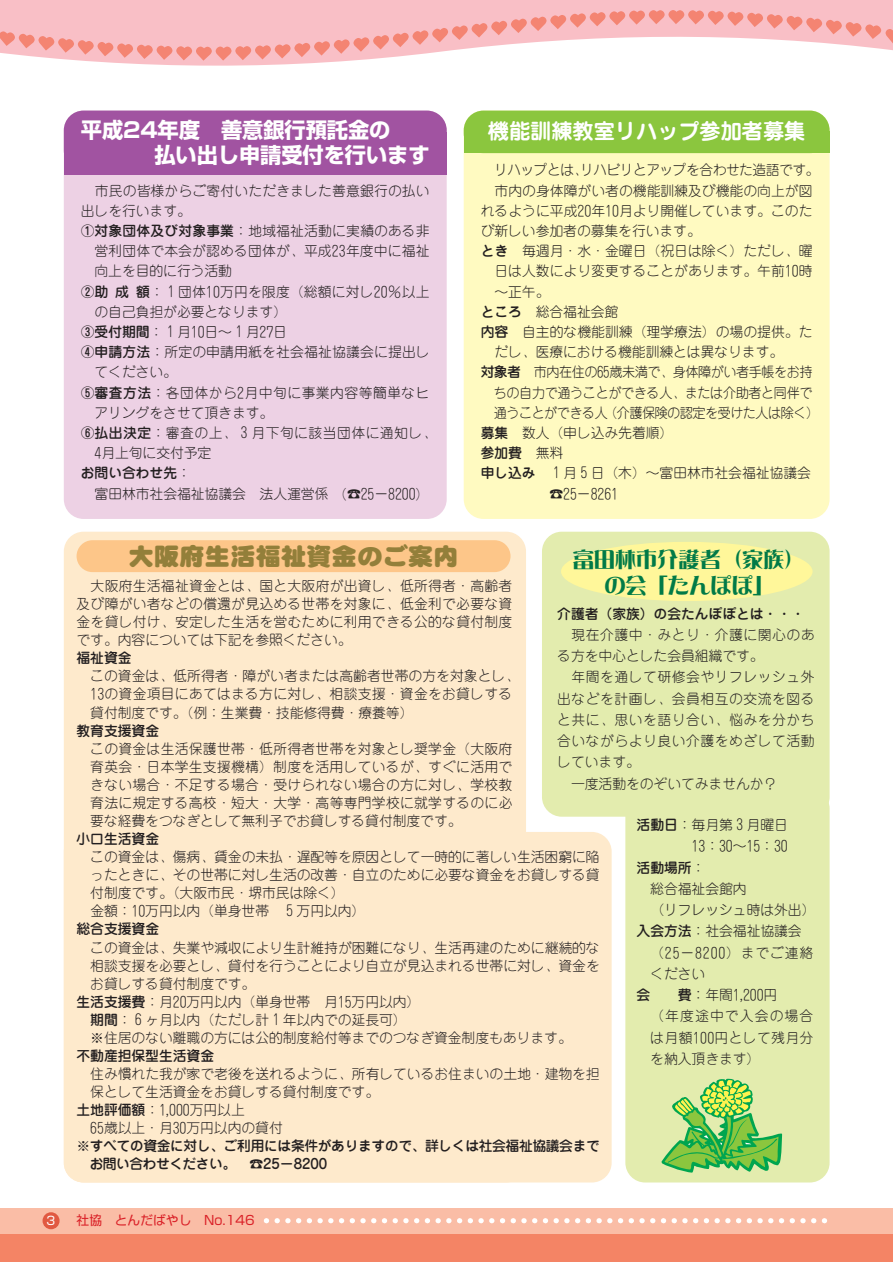
<style>
.page{position:relative;width:893px;height:1262px;background:#fff}
.page>*{position:absolute;margin:0;border:0;box-sizing:border-box;transform-origin:0 0}
.t1{font:24.3px "DFP Maru Gothic CID UB";letter-spacing:-.005em;color:#937f3a;scale:1.05 1}
.t2{font:700 21.3px/25.5px "Shin Go";letter-spacing:-.005em;color:#fff}
.t3{font:21.3px/25.5px "DFP Lei Ga So CID W9";letter-spacing:-.005em;color:#017a47;text-align:center}
.t4{font:700 21.3px "Jun 501";letter-spacing:-.005em;color:#fff}
.t5{font:300 13.8px/18px "Jun 101";letter-spacing:-.005em;color:#231f20}
.t6{font:300 13.8px "Jun 101";letter-spacing:.035em;color:#231f20}
.t7{font:500 13.8px "Jun 34";letter-spacing:-.005em;color:#231f20}
.t8{font:500 13.8px/18.1px "Jun 34";letter-spacing:-.03em;color:#231f20}
.t9{font:300 13.8px "Jun 101";letter-spacing:-.035em;color:#231f20;scale:.95 1}
.t10{font:300 13.8px "Jun 101";letter-spacing:-.04em;color:#231f20;scale:.95 1}
.t11{font:300 13.8px "Jun 101";letter-spacing:.03em;color:#231f20}
.t12{font:300 13.8px "Jun 101";letter-spacing:-.04em;color:#231f20}
.t13{font:300 13.8px "Jun 101";letter-spacing:-.03em;color:#231f20;scale:.95 1}
.t14{font:13.8px "Junlgt Num";letter-spacing:-.005em;color:#231f20}
.t15{font:300 13.8px "Jun 101";letter-spacing:.025em;color:#231f20}
.t16{font:300 13.8px "Jun 101";letter-spacing:.08em;color:#231f20}
.t17{font:12.75px "Shin Go";color:#da2128}
.t18{font:11.7px "Shin Go";color:#fff}
.s1{font-family:"Junlgt Num";font-weight:400}
.s2{font-family:"Jun 34";font-weight:500}
.s3{font-family:"Jun 101";font-weight:300}
</style>
<div class="page">
<div style="left:0;top:1233px;width:892px;height:29px;background:#f48465"></div>
<div style="left:0;top:1208px;width:892px;height:25px;background:#fabda6"></div>
<svg style="left:266px;top:1218px;width:561px;height:5px"></svg>
<div style="left:43px;top:1212px;width:17px;height:17px;background:#e15941;border-radius:50%"></div>
<svg style="left:0;top:0;width:892px;height:66px;fill:#f9bfc6"></svg>
<svg style="left:0;top:10px;width:892px;height:51px"></svg>
<div style="left:64px;top:832px;width:547px;height:350px;background:#feeacc;border-radius:20px"></div>
<div style="left:64px;top:531px;width:462px;height:651px;background:#feeacc;border-radius:20px"></div>
<div style="left:542px;top:531px;width:287px;height:285px;background:#e3ecae;border-radius:20px"></div>
<div style="left:625px;top:789px;width:204px;height:393px;background:#e3ecae;border-radius:20px"></div>
<svg style="left:661px;top:1078px;width:121px;height:94px"></svg>
<div style="left:64px;top:111px;width:382px;height:408px;background:#edd1e4;border-radius:20px"></div>
<div style="left:64px;top:111px;width:382px;height:59px;background:#a153a1;border-radius:20px"></div>
<div style="left:64px;top:132px;width:382px;height:42px;background:#a153a1"></div>
<div style="left:463px;top:111px;width:366px;height:408px;background:#fffac1;border-radius:20px"></div>
<div style="left:463px;top:111px;width:366px;height:42px;background:#8bc63e;border-radius:20px"></div>
<div style="left:463px;top:132px;width:366px;height:21px;background:#8bc63e"></div>
<div style="left:77px;top:540px;width:433px;height:32px;background:#fdc689;border-radius:16px"></div>
<div style="left:561px;top:542px;width:251px;height:59px;background:#fff79a;border-radius:50%"></div>
<h2 class="t2" style="left:154px;top:120px;width:277px;text-indent:-74px">平成24年度　善意銀行預託金の<br>払い出し申請受付を行います</h2>
<h2 class="t4" style="left:488px;top:123px;width:319px">機能訓練教室リハップ参加者募集</h2>
<p class="t12" style="left:494px;top:165px;width:327px">リハップとは、リハビリとアップを合わせた造語です。</p>
<p class="t5" style="left:494px;top:183px;width:319px">市内の身体障がい者の機能訓練及び機能の向上が図</p>
<p class="t5" style="left:480px;top:203px;width:333px">れるように平成<span class="s1">20</span>年<span class="s1">10</span>月より開催しています。このた</p>
<p class="t5" style="left:480px;top:224px;width:222px">び新しい参加者の募集を行います。</p>
<p class="t5" style="left:480px;top:244px;width:333px"><span class="s2">とき</span> 毎週月・水・金曜日（祝日は除く）ただし、曜</p>
<p class="t5" style="left:494px;top:264px;width:319px">日は人数により変更することがあります。午前<span class="s1">10</span>時</p>
<p class="t5" style="left:494px;top:284px;width:57px">～正午。</p>
<p class="t5" style="left:480px;top:304px;width:139px"><span class="s2">ところ</span> 総合福祉会館</p>
<p class="t5" style="left:480px;top:325px;width:333px"><span class="s2">内容</span> 自主的な機能訓練（理学療法）の場の提供。た</p>
<p class="t5" style="left:494px;top:345px;width:290px">だし、医療における機能訓練とは異なります。</p>
<p class="t9" style="left:480px;top:367px;width:351px"><span class="s2">対象者</span> 市内在住の<span class="s1">65</span>歳未満で、身体障がい者手帳をお持</p>
<p class="t13" style="left:494px;top:387px;width:337px">ちの自力で通うことができる人、または介助者と同伴で</p>
<p class="t10" style="left:494px;top:407px;width:344px">通うことができる人（介護保険の認定を受けた人は除く）</p>
<p class="t5" style="left:480px;top:426px;width:194px"><span class="s2">募集</span> 数人（申し込み先着順）</p>
<p class="t7" style="left:480px;top:448px;width:84px">参加費 <span class="s3">無料</span></p>
<p class="t5" style="left:480px;top:466px;width:332px"><span class="s2">申し込み</span> １月５日（木）～富田林市社会福祉協議会</p>
<p class="t14" style="left:563px;top:486px;width:56px">25<span class="s3">－</span>8261</p>
<p class="t5" style="left:95px;top:183px;width:336px">市民の皆様からご寄付いただきました善意銀行の払い</p>
<p class="t5" style="left:81px;top:203px;width:112px">出しを行います。</p>
<p class="t5" style="left:81px;top:224px;width:350px"><span class="s2">①対象団体及び対象事業</span>：地域福祉活動に実績のある非</p>
<p class="t5" style="left:94px;top:244px;width:336px">営利団体で本会が認める団体が、平成<span class="s1">23</span>年度中に福祉</p>
<p class="t5" style="left:94px;top:264px;width:139px">向上を目的に行う活動</p>
<p class="t5" style="left:81px;top:284px;width:350px"><span class="s2">②助成額</span>：１団体<span class="s1">10</span>万円を限度（総額に対し<span class="s1">20</span>％以上</p>
<p class="t5" style="left:94px;top:304px;width:194px">の自己負担が必要となります）</p>
<p class="t5" style="left:81px;top:325px;width:208px"><span class="s2">③受付期間</span>：１月<span class="s1">10</span>日～１月<span class="s1">27</span>日</p>
<p class="t5" style="left:81px;top:345px;width:350px"><span class="s2">④申請方法</span>：所定の申請用紙を社会福祉協議会に提出し</p>
<p class="t5" style="left:94px;top:365px;width:84px">てください。</p>
<p class="t6" style="left:81px;top:387px;width:350px"><span class="s2">⑤審査方法</span>：各団体から<span class="s1">2</span>月中旬に事業内容等簡単なヒ</p>
<p class="t5" style="left:94px;top:405px;width:180px">アリングをさせて頂きます。</p>
<p class="t11" style="left:81px;top:427px;width:357px"><span class="s2">⑥払出決定</span>：審査の上、３月下旬に該当団体に通知し、</p>
<p class="t5" style="left:94px;top:446px;width:118px"><span class="s1">4</span>月上旬に交付予定</p>
<p class="t7" style="left:81px;top:468px;width:112px">お問い合わせ先<span class="s3">：</span></p>
<p class="t5" style="left:95px;top:486px;width:327px">富田林市社会福祉協議会　法人運営係　( <span class="s1">25</span>－<span class="s1">8200</span>)</p>
<h1 class="t1" style="left:128px;top:546px;width:316px">大阪府生活福祉資金のご案内</h1>
<h2 class="t3" style="left:572px;top:549px;width:234px">富田林市介護者（家族）の会「たんぽぽ」</h2>
<p class="t5" style="left:77px;top:578px;width:437px;text-align:justify;text-indent:14px">大阪府生活福祉資金とは、国と大阪府が出資し、低所得者・高齢者及び障がい者などの償還が見込める世帯を対象に、低金利で必要な資金を貸し付け、安定した生活を営むために利用できる公的な貸付制度です。内容については下記を参照ください。</p>
<p class="t7" style="left:77px;top:653px;width:57px">福祉資金</p>
<p class="t5" style="left:90px;top:669px;width:430px">この資金は、低所得者・障がい者または高齢者世帯の方を対象とし、<br><span class="s1">13</span>の資金項目にあてはまる方に対し、相談支援・資金をお貸しする貸付制度です。（例：生業費・技能修得費・療養等）</p>
<p class="t7" style="left:77px;top:725px;width:84px">教育支援資金</p>
<p class="t5" style="left:90px;top:741px;width:423px;text-align:justify">この資金は生活保護世帯・低所得者世帯を対象とし奨学金（大阪府育英会・日本学生支援機構）制度を活用しているが、すぐに活用できない場合・不足する場合・受けられない場合の方に対し、学校教育法に規定する高校・短大・大学・高等専門学校に就学するのに必要な経費をつなぎとして無利子でお貸しする貸付制度です。</p>
<p class="t7" style="left:77px;top:833px;width:84px">小口生活資金</p>
<p class="t5" style="left:90px;top:849px;width:511px">この資金は、傷病、賃金の未払・遅配等を原因として一時的に著しい生活困窮に陥ったときに、その世帯に対し生活の改善・自立のために必要な資金をお貸しする貸付制度です。（大阪市民・堺市民は除く）<br>金額：<span class="s1">10</span>万円以内（単身世帯　５万円以内）</p>
<p class="t7" style="left:77px;top:924px;width:84px">総合支援資金</p>
<p class="t5" style="left:90px;top:940px;width:511px">この資金は、失業や減収により生計維持が困難になり、生活再建のために継続的な</p>
<p class="t5" style="left:90px;top:958px;width:511px">相談支援を必要とし、貸付を行うことにより自立が見込まれる世帯に対し、資金を</p>
<p class="t5" style="left:90px;top:976px;width:167px">お貸しする貸付制度です。</p>
<p class="t5" style="left:77px;top:994px;width:345px"><span class="s2">生活支援費</span>：月<span class="s1">20</span>万円以内（単身世帯　月<span class="s1">15</span>万円以内）</p>
<p class="t5" style="left:90px;top:1012px;width:318px"><span class="s2">期間</span>：６ヶ月以内（ただし計１年以内での延長可）</p>
<p class="t5" style="left:90px;top:1030px;width:483px">※住居のない離職の方には公的制度給付等までのつなぎ資金制度もあります。</p>
<p class="t7" style="left:77px;top:1050px;width:139px">不動産担保型生活資金</p>
<p class="t5" style="left:90px;top:1066px;width:511px">住み慣れた我が家で老後を送れるように、所有しているお住まいの土地・建物を担</p>
<p class="t5" style="left:90px;top:1084px;width:290px">保として生活資金をお貸しする貸付制度です。</p>
<p class="t5" style="left:77px;top:1102px;width:170px"><span class="s2">土地評価額</span>：<span class="s1">1</span>,<span class="s1">000</span>万円以上</p>
<p class="t5" style="left:90px;top:1121px;width:194px"><span class="s1">65</span>歳以上・月<span class="s1">30</span>万円以内の貸付</p>
<p class="t8" style="left:90px;top:1138px;width:511px;text-indent:-13px">※すべての資金に対し、ご利用には条件がありますので、詳しくは社会福祉協議会までお問い合わせください。</p>
<p class="t7" style="left:557px;top:608px;width:249px">介護者（家族）の会たんぽぽとは・・・</p>
<p class="t5" style="left:557px;top:626px;width:259px;line-height:21.3px;text-indent:14px">現在介護中・みとり・介護に関心のある方を中心とした会員組織です。</p>
<p class="t6" style="left:571px;top:672px;width:244px">年間を通して研修会やリフレッシュ外</p>
<p class="t6" style="left:557px;top:693px;width:259px">出などを計画し、会員相互の交流を図る</p>
<p class="t6" style="left:557px;top:714px;width:259px">と共に、思いを語り合い、悩みを分かち</p>
<p class="t6" style="left:557px;top:736px;width:259px">合いながらより良い介護をめざして活動</p>
<p class="t5" style="left:557px;top:755px;width:84px">しています。</p>
<p class="t5" style="left:571px;top:776px;width:208px">一度活動をのぞいてみませんか？</p>
<p class="t5" style="left:636px;top:817px;width:153px"><span class="s2">活動日</span>：毎月第３月曜日</p>
<p class="t14" style="left:691px;top:838px;width:98px">13<span class="s3">：</span>30<span class="s3">～</span>15<span class="s3">：</span>30</p>
<p class="t7" style="left:636px;top:862px;width:70px">活動場所<span class="s3">：</span></p>
<p class="t5" style="left:650px;top:881px;width:98px">総合福祉会館内</p>
<p class="t5" style="left:650px;top:902px;width:167px">（リフレッシュ時は外出）</p>
<p class="t5" style="left:636px;top:924px;width:167px"><span class="s2">入会方法</span>：社会福祉協議会</p>
<p class="t5" style="left:650px;top:945px;width:164px">（<span class="s1">25</span>－<span class="s1">8200</span>）までご連絡</p>
<p class="t5" style="left:650px;top:966px;width:57px">ください</p>
<p class="t5" style="left:636px;top:987px;width:142px"><span class="s2">会　　費</span>：年間<span class="s1">1</span>,<span class="s1">200</span>円</p>
<p class="t16" style="left:650px;top:1011px;width:164px">（年度途中で入会の場合</p>
<p class="t15" style="left:650px;top:1032px;width:165px">は月額<span class="s1">100</span>円として残月分</p>
<p class="t5" style="left:650px;top:1051px;width:112px">を納入頂きます）</p>
<p class="t7" style="left:263px;top:1159px;width:66px">25－8200</p>
<p class="t18" style="left:47px;top:1216px;width:10px">3</p>
<p class="t17" style="left:77px;top:1215px;width:180px">社協　とんだばやし　No.146</p>
</div>
